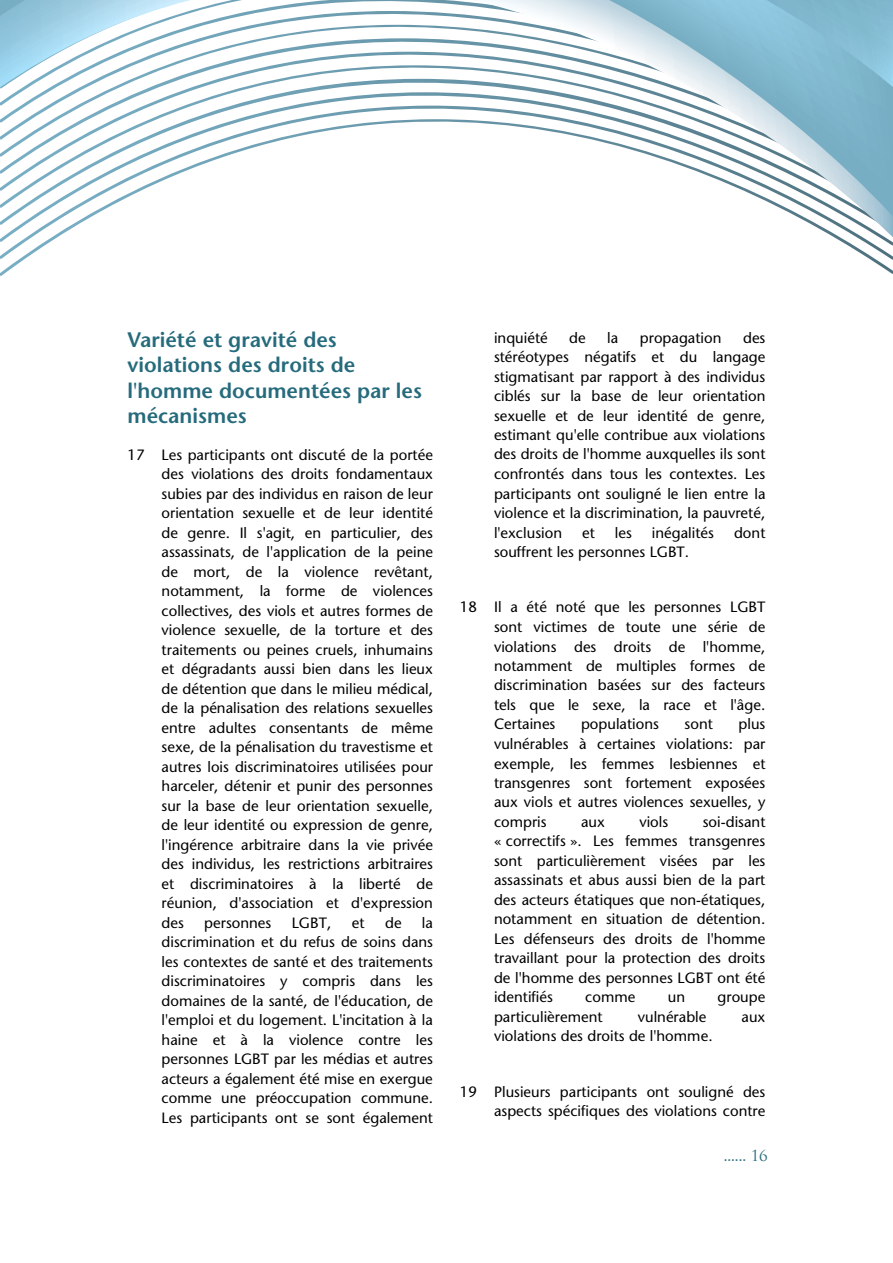
<style>
.page{position:relative;width:893px;height:1263px;background:#fff}
.page>*{position:absolute;margin:0;border:0;box-sizing:border-box;transform-origin:0 0}
.t1{font:600 21px/25.5px "Stone Sans Std";color:#266b7c}
.t2{font:500 15px/19.5px "Stone Sans Std";color:#000;text-align:justify}
.t3{font:700 15px "Trajan Pro";color:#266b7c}
.s1{font-weight:400}
</style>
<div class="page">
<svg style="left:0;top:217px;width:893px;height:21px"></svg>
<svg style="left:0;top:87px;width:893px;height:130px"></svg>
<svg style="left:0;top:0;width:893px;height:87px"></svg>
<p class="t1" style="left:128px;top:329px;width:296px">Variété et gravité des violations des droits de l'homme documentées par les mécanismes</p>
<p class="t2" style="left:162px;top:446px;width:273px;text-indent:-34px">17 Les participants ont discuté de la portée des violations des droits fondamentaux subies par des individus en raison de leur orientation sexuelle et de leur identité de genre. Il s'agit, en particulier, des assassinats, de l'application de la peine de mort, de la violence revêtant, notamment, la forme de violences collectives, des viols et autres formes de violence sexuelle, de la torture et des traitements ou peines cruels, inhumains et dégradants aussi bien dans les lieux de détention que dans le milieu médical, de la pénalisation des relations sexuelles entre adultes consentants de même sexe, de la pénalisation du travestisme et autres lois discriminatoires utilisées pour harceler, détenir et punir des personnes sur la base de leur orientation sexuelle, de leur identité ou expression de genre, l'ingérence arbitraire dans la vie privée des individus, les restrictions arbitraires et discriminatoires à la liberté de réunion, d'association et d'expression des</p>
<p class="t2" style="left:162px;top:914px;width:273px;text-indent:260px">la discrimination et du refus de soins dans les contextes de santé et des traitements discriminatoires y compris dans les domaines de la santé, de l'éducation, de l'emploi et du logement. L'incitation à la haine et à la violence contre les personnes LGBT par les médias et autres acteurs a également été mise en exergue comme une préoccupation commune.<br>Les participants ont se sont également</p>
<p class="t2" style="left:204px;top:914px;width:69px">personnes</p>
<p class="t2" style="left:292px;top:914px;width:41px">LGBT,</p>
<p class="t2" style="left:352px;top:914px;width:14px">et</p>
<p class="t2" style="left:385px;top:914px;width:18px">de</p>
<p class="t2" style="left:494px;top:329px;width:55px">inquiété</p>
<p class="t2" style="left:569px;top:329px;width:18px">de</p>
<p class="t2" style="left:607px;top:329px;width:13px">la</p>
<p class="t2" style="left:640px;top:329px;width:83px">propagation</p>
<p class="t2" style="left:494px;top:329px;width:273px;text-indent:249px">des stéréotypes négatifs et du langage stigmatisant par rapport à des individus ciblés sur la base de leur orientation sexuelle et de leur identité de genre, estimant qu'elle contribue aux violations des droits de l'homme auxquelles ils sont confrontés dans tous les contextes. Les participants ont souligné le lien entre la violence et la discrimination, la pauvreté, l'exclusion</p>
<p class="t2" style="left:582px;top:524px;width:14px">et</p>
<p class="t2" style="left:615px;top:524px;width:19px">les</p>
<p class="t2" style="left:652px;top:524px;width:64px">inégalités</p>
<p class="t2" style="left:734px;top:524px;width:33px">dont</p>
<p class="t2" style="left:494px;top:544px;width:197px">souffrent les personnes LGBT.</p>
<p class="t2" style="left:494px;top:599px;width:273px;text-indent:-34px">18 Il a été noté que les personnes LGBT sont victimes de toute une série de violations des droits de l'homme, notamment de multiples formes de discrimination basées sur des facteurs tels que le sexe, la race et l'âge.<br>Certaines</p>
<p class="t2" style="left:494px;top:716px;width:273px;text-indent:244px">plus vulnérables à certaines violations: par exemple, les femmes lesbiennes et transgenres sont fortement exposées aux viols et autres violences sexuelles, y compris</p>
<p class="t2" style="left:581px;top:716px;width:80px">populations</p>
<p class="t2" style="left:684px;top:716px;width:30px">sont</p>
<p class="t2" style="left:494px;top:814px;width:273px;text-indent:209px">soi-disant « correctifs ». Les femmes transgenres sont particulièrement visées par les assassinats et abus aussi bien de la part des acteurs étatiques que non-étatiques, notamment en situation de détention.<br>Les défenseurs des droits de l'homme travaillant pour la protection des droits de l'homme des personnes LGBT ont été identifiés</p>
<p class="t2" style="left:581px;top:814px;width:25px">aux</p>
<p class="t2" style="left:639px;top:814px;width:30px">viols</p>
<p class="t2" style="left:585px;top:989px;width:52px">comme</p>
<p class="t2" style="left:668px;top:989px;width:19px">un</p>
<p class="t2" style="left:717px;top:989px;width:49px">groupe</p>
<p class="t2" style="left:494px;top:1008px;width:110px">particulièrement</p>
<p class="t2" style="left:638px;top:1008px;width:70px">vulnérable</p>
<p class="t2" style="left:741px;top:1008px;width:25px">aux</p>
<p class="t2" style="left:494px;top:1028px;width:220px">violations des droits de l'homme.</p>
<p class="t2" style="left:460px;top:1084px;width:307px;text-align:right">19 Plusieurs participants ont souligné des aspects spécifiques des violations contre</p>
<p class="t3" style="left:724px;top:1147px;width:46px">...... <span class="s1">16</span></p>
</div>
